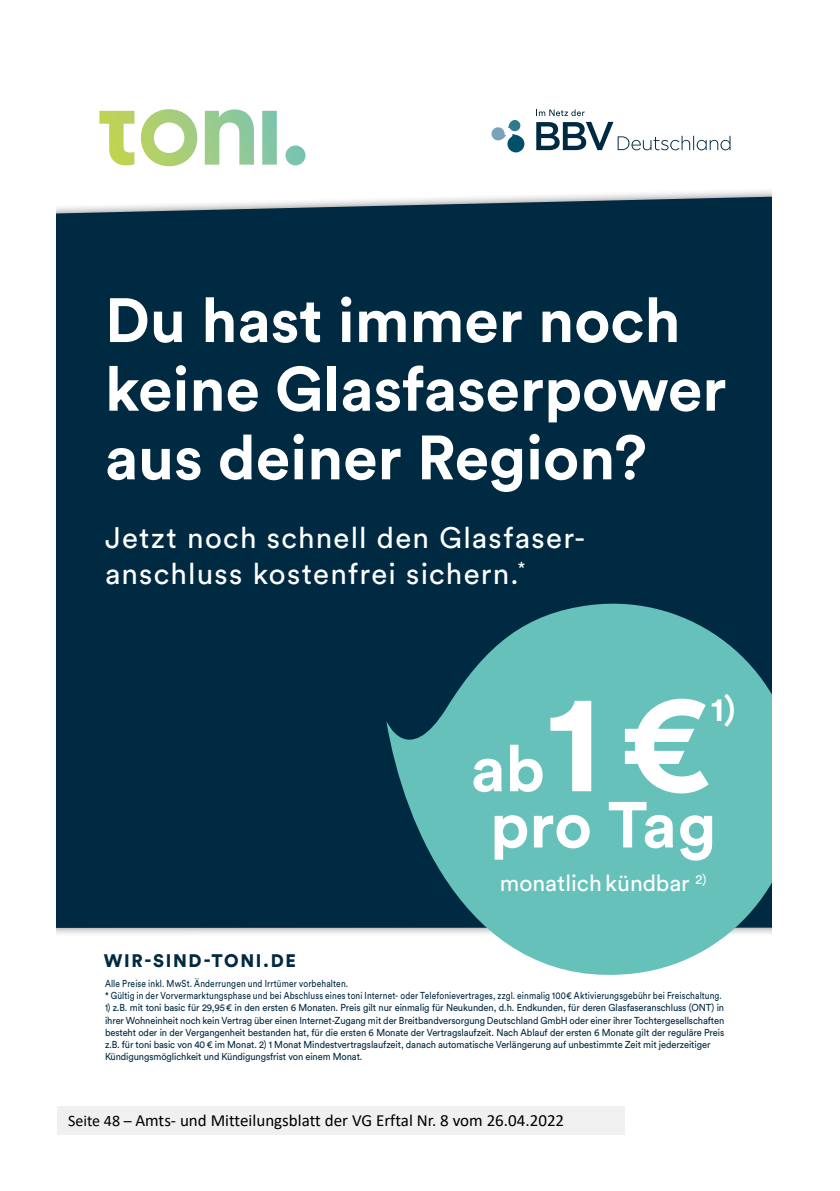
<style>
.page{position:relative;width:840px;height:1191px;background:#fff}
.page>*{position:absolute;margin:0;border:0;box-sizing:border-box;transform-origin:0 0}
.t1{font:700 64.2px "Circular Std";color:#fff}
.t2{font:700 61.8px/68.6px "Circular Std";color:#fff}
.t3{font:700 33.2px "Circular Std";color:#fff}
.t4{font:29.4px/35.6px "Circular Std";letter-spacing:.045em;color:#fff}
.t5{font:22.8px "Circular Std";color:#fff}
.t6{font:900 18px "Circular Std";letter-spacing:.095em;color:#002a41}
.t7{font:17px "Calibri";color:#000}
.t8{font:10px/12px "Circular Std";letter-spacing:-.01em;color:#002a41;scale:.84 1}
.t9{font:10px/12px "Circular Std";letter-spacing:.015em;color:#002a41;scale:.84 1}
.s1{font-size:139.2px}
.s2{font-size:16px}
</style>
<div class="page">
<div style="left:57px;top:196px;width:714px;height:732px;background:#002a41"></div>
<svg style="left:99px;top:109px;width:206px;height:57px"></svg>
<svg style="left:491px;top:120px;width:33px;height:32px"></svg>
<svg style="left:536px;top:122px;width:194px;height:28px"></svg>
<svg style="left:536px;top:109px;width:48px;height:7px"></svg>
<svg style="left:386px;top:592px;width:385px;height:383px;background:#5ca6a7"></svg>
<div style="left:57px;top:1106px;width:567px;height:28px;background:#f0f0f0"></div>
<h2 class="t2" style="left:105px;top:285px;width:622px">Du hast immer noch keine Glasfaserpower aus deiner Region?</h2>
<h3 class="t4" style="left:105px;top:519px;width:481px">Jetzt noch schnell den Glasfaser&shy;anschluss kostenfrei sichern.<sup>*</sup></h3>
<h3 class="t6" style="left:104px;top:948px;width:193px">WIR-SIND-TONI.DE</h3>
<h1 class="t1" style="left:470px;top:727px;width:241px">ab<span class="s1">1 €</span></h1>
<h3 class="t3" style="left:710px;top:688px;width:26px">1)</h3>
<h1 class="t1" style="left:489px;top:783px;width:227px">pro Tag</h1>
<h3 class="t5" style="left:499px;top:869px;width:208px">monatlich kündbar <sup>2)</sup></h3>
<p class="t9" style="left:105px;top:977px;width:735px">Alle Preise inkl. MwSt. Änderrungen und Irrtümer vorbehalten.<br>* Gültig in der Vorvermarktungsphase und bei Abschluss eines toni Internet- oder Telefonievertrages, zzgl. einmalig 100€ Aktivierungsgebühr bei Freischaltung.</p>
<p class="t8" style="left:105px;top:1001px;width:738px">1) z.B. mit toni basic für 29,95€ in den ersten 6 Monaten. Preis gilt nur einmalig für Neukunden, d.h. Endkunden, für deren Glasfaseranschluss (ONT) in ihrer Wohneinheit noch kein Vertrag über einen Internet-Zugang mit der Breitbandversorgung Deutschland GmbH oder einer ihrer Tochtergesellschaften besteht oder in der Vergangenheit bestanden hat, für die ersten 6 Monate der Vertragslaufzeit. Nach Ablauf der ersten 6 Monate gilt der reguläre Preis z.B. für toni basic von 40€ im Monat. 2) 1 Monat Mindestvertragslaufzeit, danach automatische Verlängerung auf unbestimmte Zeit mit jederzeitiger Kündigungsmöglichkeit und Kündigungsfrist von einem Monat.</p>
<h3 class="t7" style="left:68px;top:1109px;width:497px"><span class="s2">Seite 48 –</span> Amts- und Mitteilungsblatt der VG Erftal Nr. 8 vom 26.04.2022</h3>
</div>
